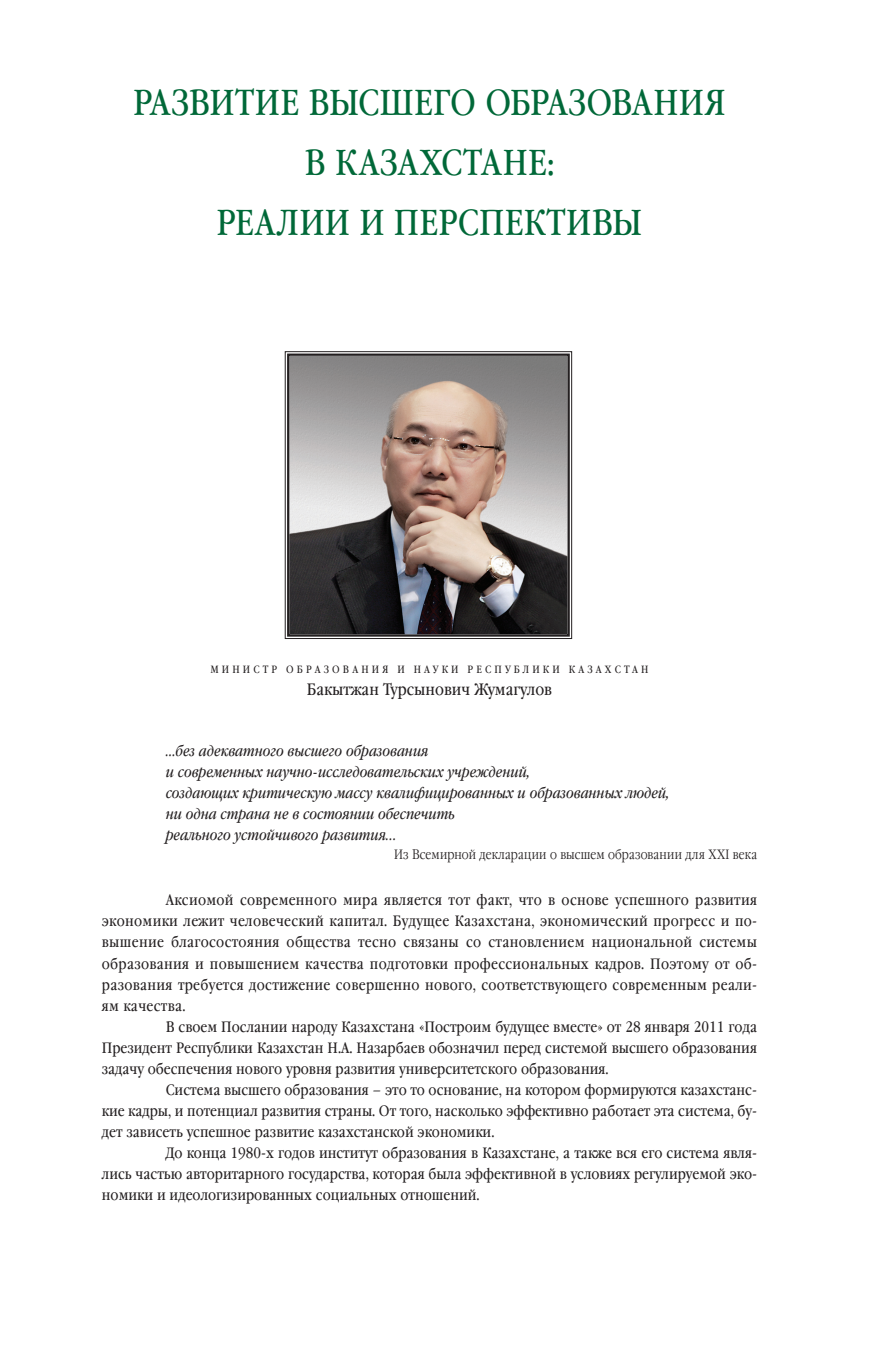
<style>
.page{position:relative;width:892px;height:1361px;background:#fff}
.page>*{position:absolute;margin:0;border:0;box-sizing:border-box;transform-origin:0 0}
.t1{font:36px "Garamond Book Narrow C";color:#006838}
.t2{font:16.5px "Garamond Book Narrow C";color:#231f20}
.t3{font:15px "Garamond Book Narrow C";color:#231f20}
.t4{font:15px "Garamond Book Narrow C";letter-spacing:.02em;color:#231f20}
.t5{font:italic 15px/21px "Garamond Book Narrow C";color:#231f20}
.t6{font:300 13.5px "Garamond Narrow C";letter-spacing:.015em;color:#231f20}
.t7{font:10.5px "Garamond Book Narrow C";color:#231f20}
</style>
<div class="page">
<svg style="left:284px;top:351px;width:288px;height:288px;background:#8a817e"></svg>
<div style="left:287px;top:353px;width:282px;height:283px;border:2px solid #231f20"></div>
<h1 class="t1" style="left:133px;top:83px;width:40px">Развитие</h1>
<h1 class="t1" style="left:308px;top:83px;width:25px">высшего</h1>
<h1 class="t1" style="left:485px;top:83px;width:23px">образования</h1>
<h1 class="t1" style="left:304px;top:143px;width:159px">в Казахстане</h1>
<h1 class="t1" style="left:547px;top:143px;width:9px">:</h1>
<h1 class="t1" style="left:216px;top:203px;width:23px">реалии</h1>
<h1 class="t1" style="left:359px;top:203px;width:58px">и перспективы</h1>
<p class="t7" style="left:210px;top:663px;width:22px">М инистр</p>
<p class="t7" style="left:286px;top:663px;width:11px">образования</p>
<p class="t7" style="left:397px;top:663px;width:27px">и науки</p>
<p class="t7" style="left:467px;top:663px;width:19px">Р еспублики</p>
<p class="t7" style="left:568px;top:663px;width:19px">К аза</p>
<p class="t7" style="left:605px;top:663px;width:20px">х стан</p>
<p class="t2" style="left:307px;top:680px;width:246px">Бакытжан Турсынович Жумагулов</p>
<p class="t5" style="left:166px;top:740px;width:505px">…без адекватного высшего образования<br>и современных научно-исследовательских учреждений,<br>создающих критическую массу квалифицированных и образованных людей, ни одна страна не в состоянии обеспечить<br>реального устойчивого развития...</p>
<p class="t6" style="left:394px;top:847px;width:364px">Из Всемирной декларации о высшем образовании для XXI века</p>
<p class="t4" style="left:166px;top:891px;width:593px">Аксиомой современного мира является тот факт, что в основе успешного развития</p>
<p class="t4" style="left:102px;top:912px;width:656px">экономики лежит человеческий капитал. Будущее Казахстана, экономический прогресс и по-</p>
<p class="t4" style="left:102px;top:933px;width:656px">вышение благосостояния общества тесно связаны со становлением национальной системы</p>
<p class="t4" style="left:102px;top:954px;width:656px">образования и повышением качества подготовки профессиональных кадров. Поэтому от об-</p>
<p class="t4" style="left:102px;top:975px;width:656px">разования требуется достижение совершенно нового, соответствующего современным реали-</p>
<p class="t4" style="left:102px;top:996px;width:85px">ям качества.</p>
<p class="t3" style="left:166px;top:1017px;width:593px">В своем Послании народу Казахстана «Построим будущее вместе» от 28 января 2011 года</p>
<p class="t3" style="left:102px;top:1038px;width:656px">Президент Республики Казахстан Н.А. Назарбаев обозначил перед системой высшего образования</p>
<p class="t3" style="left:102px;top:1059px;width:508px">задачу обеспечения нового уровня развития университетского образования.</p>
<p class="t3" style="left:166px;top:1080px;width:593px">Система высшего образования – это то основание, на котором формируются казахстанс-</p>
<p class="t3" style="left:102px;top:1101px;width:656px">кие кадры, и потенциал развития страны. От того, насколько эффективно работает эта система, бу-</p>
<p class="t3" style="left:102px;top:1122px;width:394px">дет зависеть успешное развитие казахстанской экономики.</p>
<p class="t3" style="left:166px;top:1143px;width:593px">До конца 1980-х годов институт образования в Казахстане, а также вся его система явля-</p>
<p class="t3" style="left:102px;top:1164px;width:656px">лись частью авторитарного государства, которая была эффективной в условиях регулируемой эко-</p>
<p class="t3" style="left:102px;top:1185px;width:379px">номики и идеологизированных социальных отношений.</p>
</div>
